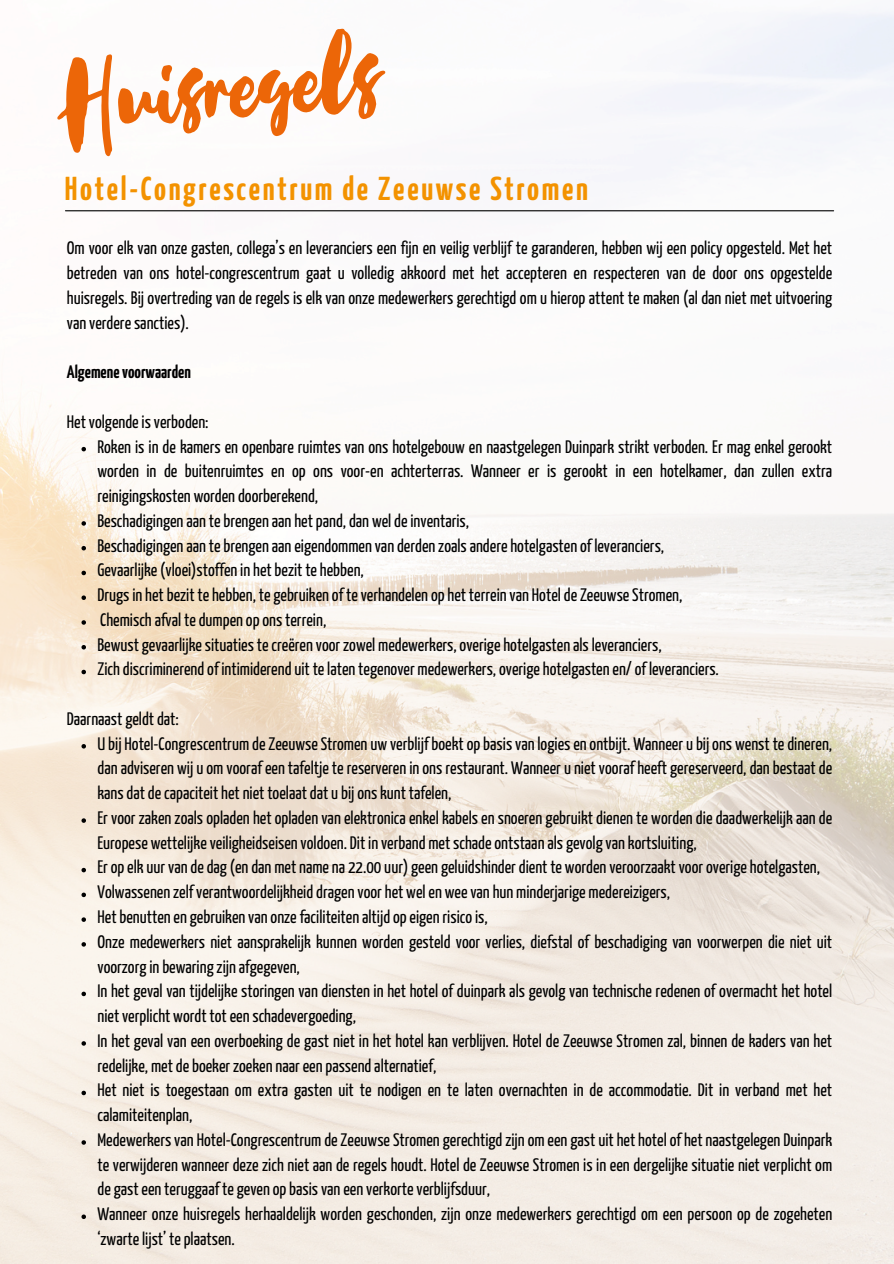
<style>
.page{position:relative;width:894px;height:1264px;background:#fff}
.page>*{position:absolute;margin:0;border:0;box-sizing:border-box;transform-origin:0 0}
.t1{font:140.55px "Birabella Script";color:#ec6608}
.t2{font:700 33px "Yanone Kaffeesatz";letter-spacing:.08em;color:#f39200}
.t3{font:18px/24.8px "Yanone Kaffeesatz";color:#000}
.t4{font:700 18px "Yanone Kaffeesatz";color:#000}
</style>
<div class="page">
<img style="left:0;top:11px;width:893px;height:1252px">
<svg style="left:81px;top:447px;width:5px;height:4px"></svg>
<svg style="left:81px;top:521px;width:5px;height:4px"></svg>
<svg style="left:81px;top:546px;width:5px;height:4px"></svg>
<svg style="left:81px;top:570px;width:5px;height:5px"></svg>
<svg style="left:81px;top:595px;width:5px;height:5px"></svg>
<svg style="left:81px;top:620px;width:5px;height:4px"></svg>
<svg style="left:81px;top:645px;width:5px;height:4px"></svg>
<svg style="left:81px;top:669px;width:5px;height:5px"></svg>
<svg style="left:81px;top:744px;width:5px;height:4px"></svg>
<svg style="left:81px;top:818px;width:5px;height:4px"></svg>
<svg style="left:81px;top:867px;width:5px;height:5px"></svg>
<svg style="left:81px;top:892px;width:5px;height:5px"></svg>
<svg style="left:81px;top:917px;width:5px;height:4px"></svg>
<svg style="left:81px;top:942px;width:5px;height:4px"></svg>
<svg style="left:81px;top:991px;width:5px;height:5px"></svg>
<svg style="left:81px;top:1041px;width:5px;height:4px"></svg>
<svg style="left:81px;top:1090px;width:5px;height:5px"></svg>
<svg style="left:81px;top:1140px;width:5px;height:4px"></svg>
<svg style="left:81px;top:1214px;width:5px;height:4px"></svg>
<hr style="left:65px;top:210px;width:768px;height:1px;background:#000">
<h1 class="t1" style="left:51px;top:48px;width:328px;rotate:-5deg">Huisregels</h1>
<p class="t2" style="left:65px;top:176px;width:524px">Hotel-Congrescentrum de Zeeuwse Stromen</p>
<h2 class="t3" style="left:67px;top:237px;width:766px;text-align:justify">Om voor elk van onze gasten, collega’s en leveranciers een fijn en veilig verblijf te garanderen, hebben wij een policy opgesteld. Met het betreden van ons hotel-congrescentrum gaat u volledig akkoord met het accepteren en respecteren van de door ons opgestelde huisregels. Bij overtreding van de regels is elk van onze medewerkers gerechtigd om u hierop attent te maken (al dan niet met uitvoering van verdere sancties).</h2>
<p class="t4" style="left:67px;top:365px;width:125px">Algemenevoorwaarden</p>
<p class="t3" style="left:67px;top:410px;width:143px">Het volgende is verboden:</p>
<h3 class="t3" style="left:97px;top:435px;width:736px;text-align:justify">Roken is in de kamers en openbare ruimtes van ons hotelgebouw en naastgelegen Duinpark strikt verboden. Er mag enkel gerookt worden in de buitenruimtes en op ons voor-en achterterras. Wanneer er is gerookt in een hotelkamer, dan zullen extra reinigingskosten worden doorberekend,</h3>
<p class="t3" style="left:97px;top:509px;width:373px">Beschadigingen aan te brengen aan het pand, dan wel de inventaris,</p>
<p class="t3" style="left:97px;top:534px;width:568px">Beschadigingen aan te brengen aan eigendommen van derden zoals andere hotelgasten of leveranciers,</p>
<p class="t3" style="left:97px;top:559px;width:268px">Gevaarlijke (vloei)stoffen in het bezit te hebben,</p>
<p class="t3" style="left:97px;top:584px;width:586px">Drugs in het bezit te hebben, te gebruiken of te verhandelen op het terrein van Hotel de Zeeuwse Stromen,</p>
<p class="t3" style="left:100px;top:608px;width:227px">Chemisch afval te dumpen op ons terrein,</p>
<p class="t3" style="left:97px;top:633px;width:565px">Bewust gevaarlijke situaties te creëren voor zowel medewerkers, overige hotelgasten als leveranciers,</p>
<p class="t3" style="left:97px;top:658px;width:622px">Zich discriminerend of intimiderend uit te laten tegenover medewerkers, overige hotelgasten en/ of leveranciers.</p>
<p class="t3" style="left:67px;top:707px;width:113px">Daarnaast geldt dat:</p>
<p class="t3" style="left:97px;top:732px;width:736px;text-align:justify">U bij Hotel-Congrescentrum de Zeeuwse Stromen uw verblijf boekt op basis van logies en ontbijt. Wanneer u bij ons wenst te dineren, dan adviseren wij u om vooraf een tafeltje te reserveren in ons restaurant. Wanneer u niet vooraf heeft gereserveerd, dan bestaat de kans dat de capaciteit het niet toelaat dat u bij ons kunt tafelen,</p>
<p class="t3" style="left:97px;top:806px;width:736px">Er voor zaken zoals opladen het opladen van elektronica enkel kabels en snoeren gebruikt dienen te worden die daadwerkelijk aan de<br>Europese wettelijke veiligheidseisen voldoen. Dit in verband met schade ontstaan als gevolg van kortsluiting,</p>
<p class="t3" style="left:97px;top:856px;width:723px">Er op elk uur van de dag (en dan met name na 22.00 uur) geen geluidshinder dient te worden veroorzaakt voor overige hotelgasten,</p>
<p class="t3" style="left:97px;top:881px;width:574px">Volwassenen zelfverantwoordelijkheid dragen voor het wel en wee van hun minderjarige medereizigers,</p>
<p class="t3" style="left:97px;top:905px;width:391px">Het benutten en gebruiken van onze faciliteiten altijd op eigen risico is,</p>
<p class="t3" style="left:97px;top:930px;width:736px">Onze medewerkers niet aansprakelijk kunnen worden gesteld voor verlies, diefstal of beschadiging van voorwerpen die niet uit voorzorg in bewaring zijn afgegeven,</p>
<p class="t3" style="left:97px;top:980px;width:736px">In het geval van tijdelijke storingen van diensten in het hotel of duinpark als gevolg van technische redenen of overmacht het hotel niet verplicht wordt tot een schadevergoeding,</p>
<p class="t3" style="left:97px;top:1029px;width:736px">In het geval van een overboeking de gast niet in het hotel kan verblijven. Hotel de Zeeuwse Stromen zal, binnen de kaders van het redelijke, met de boeker zoeken naar een passend alternatief,</p>
<p class="t3" style="left:97px;top:1079px;width:736px">Het niet is toegestaan om extra gasten uit te nodigen en te laten overnachten in de accommodatie. Dit in verband met het calamiteitenplan,</p>
<p class="t3" style="left:97px;top:1128px;width:736px;text-align:justify">Medewerkers van Hotel-Congrescentrum de Zeeuwse Stromen gerechtigd zijn om een gast uit het hotel of het naastgelegen Duinpark te verwijderen wanneer deze zich niet aan de regels houdt. Hotel de Zeeuwse Stromen is in een dergelijke situatie niet verplicht om de gast een teruggaaf te geven op basis van een verkorte verblijfsduur,</p>
<p class="t3" style="left:97px;top:1202px;width:736px">Wanneer onze huisregels herhaaldelijk worden geschonden, zijn onze medewerkers gerechtigd om een persoon op de zogeheten ‘zwarte lijst’ te plaatsen.</p>
</div>
